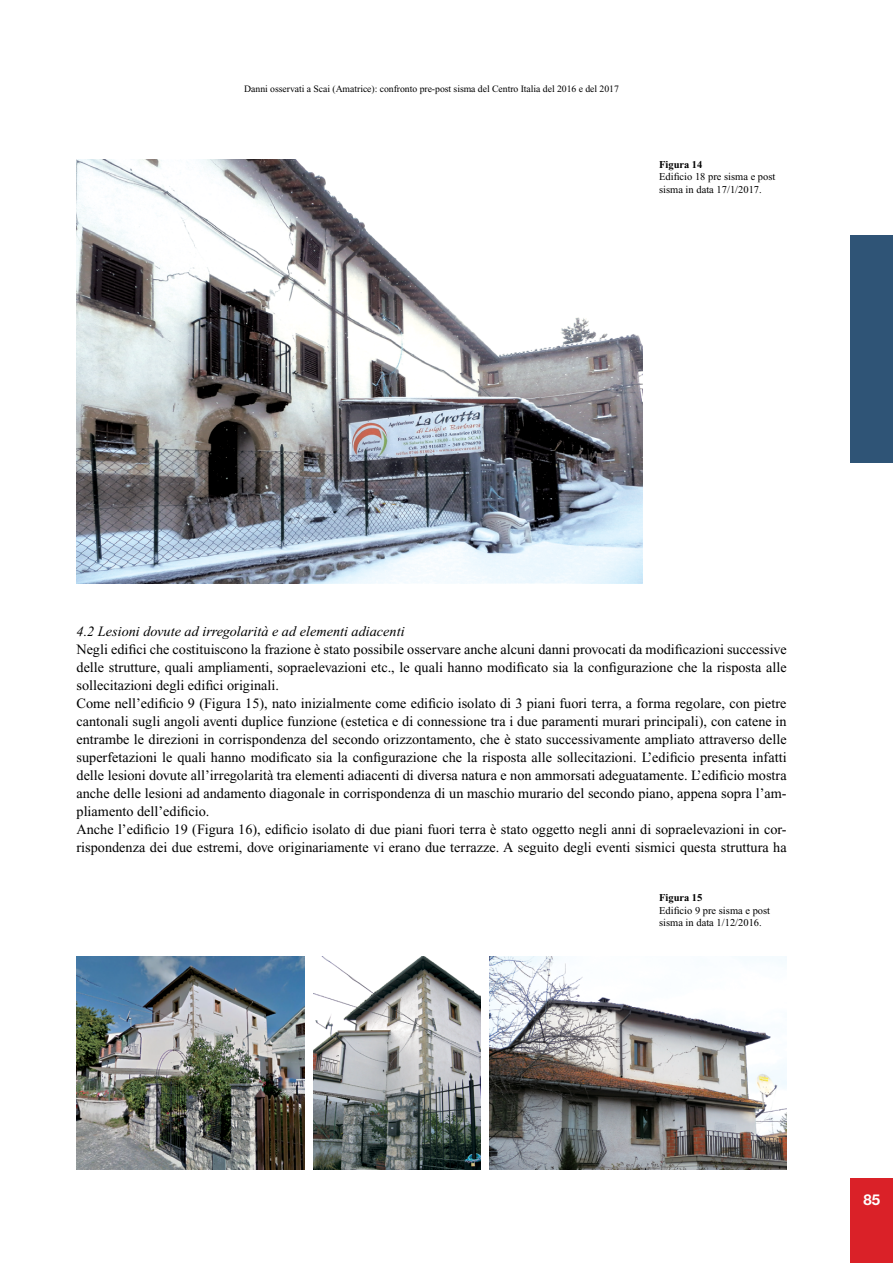
<style>
.page{position:relative;width:893px;height:1263px;background:#fff}
.page>*{position:absolute;margin:0;border:0;box-sizing:border-box;transform-origin:0 0}
.t1{font:700 15px "Helvetica Neue";color:#fff}
.t2{font:14.25px/18px "Times New Roman";color:#000}
.t3{font:italic 14.25px "Times New Roman";color:#000}
.t4{font:10.5px/12.6px "Times New Roman";color:#000}
.t5{font:700 10.5px "Times New Roman";color:#000}
.t6{font:9.75px "Times New Roman";letter-spacing:-.005em;color:#000}
</style>
<div class="page">
<div style="left:850px;top:1178px;width:43px;height:85px;background:#da2128"></div>
<div style="left:850px;top:236px;width:43px;height:227px;background:#2f5476"></div>
<img style="left:77px;top:159px;width:565px;height:425px">
<img style="left:77px;top:957px;width:228px;height:212px">
<img style="left:314px;top:957px;width:167px;height:212px">
<img style="left:490px;top:957px;width:297px;height:212px">
<p class="t6" style="left:244px;top:84px;width:376px">Danni osservati a Scai (Amatrice): confronto pre-post sisma del Centro Italia del 2016 e del 2017</p>
<p class="t5" style="left:659px;top:158px;width:45px">Figura 14</p>
<p class="t4" style="left:659px;top:170px;width:118px">Edificio 18 pre sisma e post sisma in data 17/1/2017.</p>
<p class="t3" style="left:77px;top:623px;width:330px">4.2 Lesioni dovute ad irregolarità e ad elementi adiacenti</p>
<p class="t2" style="left:77px;top:640px;width:712px">Negli edifici che costituiscono la frazione è stato possibile osservare anche alcuni danni provocati da modificazioni successive delle strutture, quali ampliamenti, sopraelevazioni etc., le quali hanno modificato sia la configurazione che la risposta alle sollecitazioni degli edifici originali.<br>Come nell’edificio 9 (Figura 15), nato inizialmente come edificio isolato di 3 piani fuori terra, a forma regolare, con pietre cantonali sugli angoli aventi duplice funzione (estetica e di connessione tra i due paramenti murari principali), con catene in entrambe le direzioni in corrispondenza del secondo orizzontamento, che è stato successivamente ampliato attraverso delle superfetazioni le quali hanno modificato sia la configurazione che la risposta alle sollecitazioni. L’edificio presenta infatti delle lesioni dovute all’irregolarità tra elementi adiacenti di diversa natura e non ammorsati adeguatamente. L’edificio mostra anche delle lesioni ad andamento diagonale in corrispondenza di un maschio murario del secondo piano, appena sopra l’am&shy;pliamento dell’edificio.<br>Anche l’edificio 19 (Figura 16), edificio isolato di due piani fuori terra è stato oggetto negli anni di sopraelevazioni in cor&shy;rispondenza dei due estremi, dove originariamente vi erano due terrazze. A seguito degli eventi sismici questa struttura ha</p>
<p class="t5" style="left:659px;top:892px;width:45px">Figura 15</p>
<p class="t4" style="left:659px;top:904px;width:113px">Edificio 9 pre sisma e post sisma in data 1/12/2016.</p>
<p class="t1" style="left:863px;top:1190px;width:18px">85</p>
</div>
